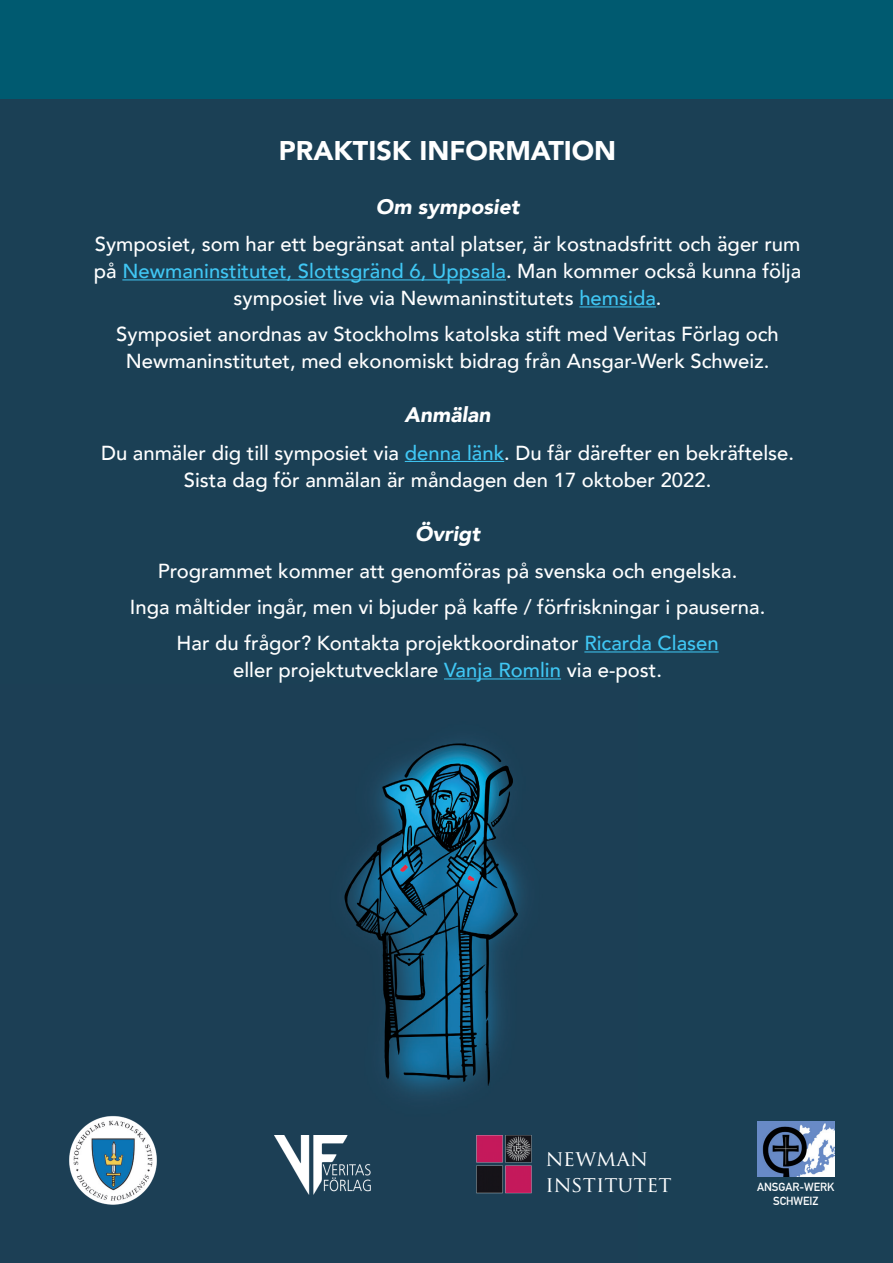
<style>
.page{position:relative;width:893px;height:1263px;background:#fff}
.page>*{position:absolute;margin:0;border:0;box-sizing:border-box;transform-origin:0 0}
.t1{font:900 27px "Avenir";color:#fff}
.t2{font:21.6px/26px "Trajan Pro";color:#fff}
.t3{font:italic 900 21px "Avenir";color:#fff}
.t4{font:500 20.25px/27px "Avenir";color:#fff;text-align:center}
.t5{font:700 11.55px/13.8px "DIN Alternate";color:#fff;text-align:center}
.s1{color:#40c7f4}
.s2{font-style:inherit}
</style>
<div class="page">
<div style="left:0;top:99px;width:893px;height:1164px;background:#1b4055"></div>
<img style="left:0;top:684px;width:637px;height:579px">
<div style="left:0;top:0;width:893px;height:99px;background:#005a70"></div>
<img style="left:275px;top:1135px;width:97px;height:59px">
<img style="left:472px;top:1132px;width:63px;height:63px">
<hr style="left:122px;top:279px;width:384px;height:1px;background:#40c7f4">
<hr style="left:579px;top:306px;width:77px;height:1px;background:#40c7f4">
<hr style="left:405px;top:461px;width:99px;height:1px;background:#40c7f4">
<hr style="left:584px;top:651px;width:135px;height:1px;background:#40c7f4">
<hr style="left:444px;top:678px;width:117px;height:1px;background:#40c7f4">
<img style="left:67px;top:1115px;width:92px;height:92px">
<img style="left:757px;top:1122px;width:78px;height:55px">
<h1 class="t1" style="left:279px;top:127px;width:339px">PRAKTISK INFORMATION</h1>
<p class="t3" style="left:376px;top:189px;width:145px">Om symposiet</p>
<p class="t4" style="left:94px;top:230px;width:709px">Symposiet, som har ett begränsat antal platser, är kostnadsfritt och äger rum på <span class="s1">Newmaninstitutet, Slottsgränd 6, Uppsala</span>. Man kommer också kunna följa symposiet live via Newmaninstitutets <span class="s1">hemsida</span>.</p>
<p class="t4" style="left:116px;top:320px;width:664px">Symposiet anordnas av Stockholms katolska stift med Veritas Förlag och<br>Newmaninstitutet, med ekonomiskt bidrag från Ansgar-Werk Schweiz.</p>
<p class="t3" style="left:405px;top:398px;width:87px">Anmälan</p>
<p class="t4" style="left:101px;top:438px;width:695px">Du anmäler dig till symposiet via <span class="s1">denna länk</span>. Du får därefter en bekräftelse.<br>Sista dag för anmälan är måndagen den <span class="s2">17</span> oktober 2022.</p>
<p class="t3" style="left:415px;top:516px;width:66px">Övrigt</p>
<p class="t4" style="left:130px;top:552px;width:637px;line-height:36px">Programmet kommer att genomföras på svenska och engelska.<br>Inga måltider ingår, men vi bjuder på kaffe / förfriskningar i pauserna.<br>Har du frågor? Kontakta projektkoordinator <span class="s1">Ricarda Clasen</span></p>
<p class="t4" style="left:233px;top:656px;width:430px">eller projektutvecklare <span class="s1">Vanja Romlin</span> via e-post.</p>
<p class="t2" style="left:546px;top:1145px;width:128px">NEWMAN<br>INSTITUTET</p>
<p class="t5" style="left:757px;top:1179px;width:79px">ANSGAR-WERK<br>SCHWEIZ</p>
</div>
